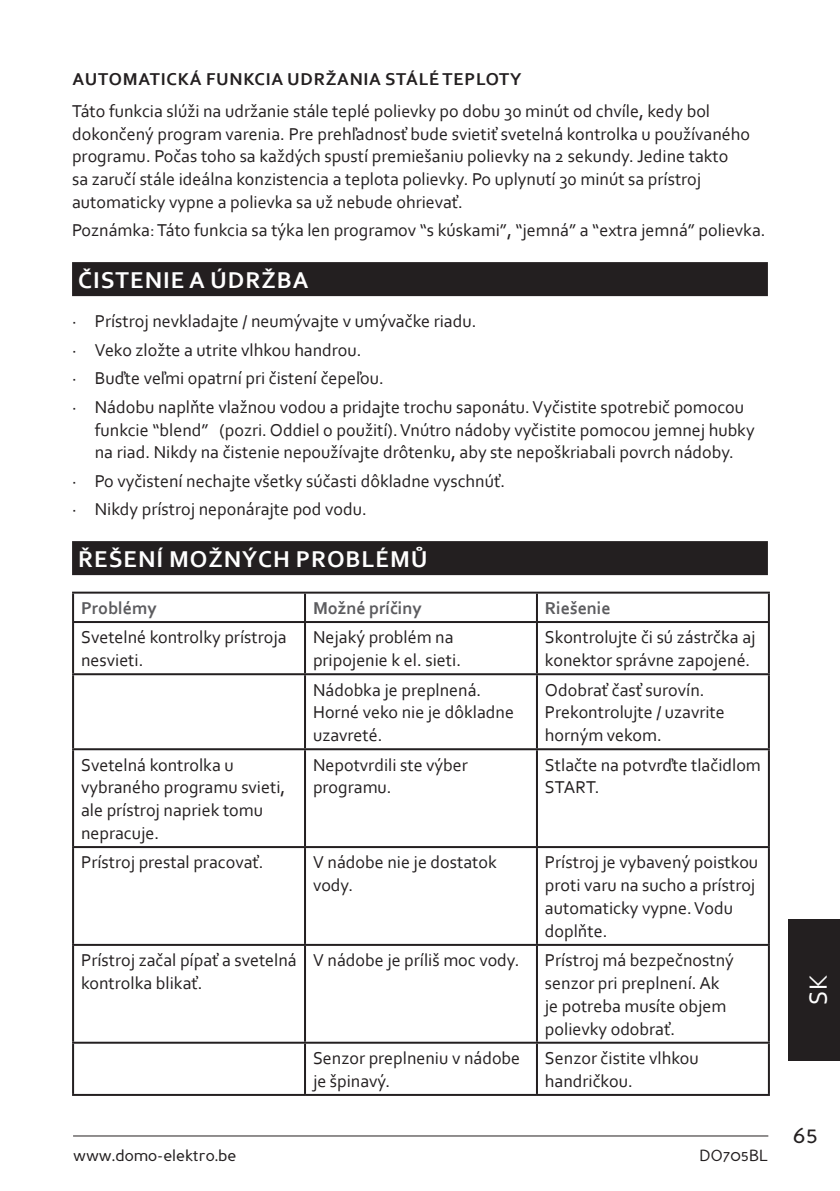
<style>
.page{position:relative;width:840px;height:1191px;background:#fff}
.page>*{position:absolute;margin:0;border:0;box-sizing:border-box;transform-origin:0 0}
.t1{font:26px "Corbel";color:#fff}
.TITEL_NIVEAU_1{font:700 24px "Corbel";letter-spacing:.04em;color:#fff}
.t2{font:24px "Perspective Sans";color:#231f20}
.TEKST{font:18px/22.8px "Corbel";color:#231f20}
.TITEL_NIVEAU_2{font:700 18px "Corbel";letter-spacing:.04em;color:#231f20}
.TITEL_NIVEAU_3{font:700 18px "Corbel";color:#5c5c5f}
.t3{font:16px "Perspective Sans";color:#231f20}
</style>
<div class="page">
<hr style="left:73px;top:1135px;width:694px;height:1px;background:#231f20">
<div style="left:788px;top:918px;width:51px;height:142px;background:#231f20"></div>
<div style="left:72px;top:262px;width:695px;height:34px;background:#231f20"></div>
<div style="left:72px;top:541px;width:695px;height:34px;background:#231f20"></div>
<hr style="left:72px;top:591px;width:233px;height:2px;background:#231f20">
<hr style="left:72px;top:593px;width:2px;height:28px;background:#231f20">
<hr style="left:305px;top:591px;width:231px;height:2px;background:#231f20">
<hr style="left:304px;top:593px;width:2px;height:28px;background:#231f20">
<hr style="left:536px;top:591px;width:233px;height:2px;background:#231f20">
<hr style="left:535px;top:593px;width:2px;height:28px;background:#231f20">
<hr style="left:767px;top:593px;width:2px;height:28px;background:#231f20">
<hr style="left:72px;top:621px;width:233px;height:2px;background:#231f20">
<hr style="left:72px;top:623px;width:2px;height:50px;background:#231f20">
<hr style="left:305px;top:621px;width:231px;height:2px;background:#231f20">
<hr style="left:304px;top:623px;width:2px;height:50px;background:#231f20">
<hr style="left:536px;top:621px;width:233px;height:2px;background:#231f20">
<hr style="left:535px;top:623px;width:2px;height:50px;background:#231f20">
<hr style="left:767px;top:623px;width:2px;height:50px;background:#231f20">
<hr style="left:72px;top:673px;width:233px;height:2px;background:#231f20">
<hr style="left:72px;top:675px;width:2px;height:73px;background:#231f20">
<hr style="left:305px;top:673px;width:231px;height:2px;background:#231f20">
<hr style="left:304px;top:675px;width:2px;height:73px;background:#231f20">
<hr style="left:536px;top:673px;width:233px;height:2px;background:#231f20">
<hr style="left:535px;top:675px;width:2px;height:73px;background:#231f20">
<hr style="left:767px;top:675px;width:2px;height:73px;background:#231f20">
<hr style="left:72px;top:748px;width:233px;height:2px;background:#231f20">
<hr style="left:72px;top:750px;width:2px;height:96px;background:#231f20">
<hr style="left:305px;top:748px;width:231px;height:2px;background:#231f20">
<hr style="left:304px;top:750px;width:2px;height:96px;background:#231f20">
<hr style="left:536px;top:748px;width:233px;height:2px;background:#231f20">
<hr style="left:535px;top:750px;width:2px;height:96px;background:#231f20">
<hr style="left:767px;top:750px;width:2px;height:96px;background:#231f20">
<hr style="left:72px;top:846px;width:233px;height:2px;background:#231f20">
<hr style="left:72px;top:848px;width:2px;height:96px;background:#231f20">
<hr style="left:305px;top:846px;width:231px;height:2px;background:#231f20">
<hr style="left:304px;top:848px;width:2px;height:96px;background:#231f20">
<hr style="left:536px;top:846px;width:233px;height:2px;background:#231f20">
<hr style="left:535px;top:848px;width:2px;height:96px;background:#231f20">
<hr style="left:767px;top:848px;width:2px;height:96px;background:#231f20">
<hr style="left:72px;top:944px;width:233px;height:2px;background:#231f20">
<hr style="left:72px;top:946px;width:2px;height:95px;background:#231f20">
<hr style="left:305px;top:944px;width:231px;height:2px;background:#231f20">
<hr style="left:304px;top:946px;width:2px;height:95px;background:#231f20">
<hr style="left:536px;top:944px;width:233px;height:2px;background:#231f20">
<hr style="left:535px;top:946px;width:2px;height:95px;background:#231f20">
<hr style="left:767px;top:946px;width:2px;height:95px;background:#231f20">
<hr style="left:72px;top:1041px;width:233px;height:2px;background:#231f20">
<hr style="left:72px;top:1043px;width:2px;height:51px;background:#231f20">
<hr style="left:305px;top:1041px;width:231px;height:2px;background:#231f20">
<hr style="left:304px;top:1043px;width:2px;height:51px;background:#231f20">
<hr style="left:536px;top:1041px;width:233px;height:2px;background:#231f20">
<hr style="left:535px;top:1043px;width:2px;height:51px;background:#231f20">
<hr style="left:767px;top:1043px;width:2px;height:51px;background:#231f20">
<hr style="left:72px;top:1094px;width:233px;height:2px;background:#231f20">
<hr style="left:305px;top:1094px;width:231px;height:2px;background:#231f20">
<hr style="left:536px;top:1094px;width:233px;height:2px;background:#231f20">
<p class="TITEL_NIVEAU_2" style="left:72px;top:68px;width:450px">AUTOMATICKÁ FUNKCIA UDRŽANIA STÁLÉ TEPLOTY</p>
<p class="TEKST" style="left:72px;top:99px;width:679px">Táto funkcia slúži na udržanie stále teplé polievky po dobu 30 minút od chvíle, kedy bol dokončený program varenia. Pre prehľadnosť bude svietiť svetelná kontrolka u používaného programu. Počas toho sa každých spustí premiešaniu polievky na 2 sekundy. Jedine takto<br>sa zaručí stále ideálna konzistencia a teplota polievky. Po uplynutí 30 minút sa prístroj automaticky vypne a polievka sa už nebude ohrievať.</p>
<p class="TEKST" style="left:72px;top:219px;width:694px">Poznámka: Táto funkcia sa týka len programov “s kúskami”, “jemná” a “extra jemná” polievka.</p>
<p class="TITEL_NIVEAU_1" style="left:78px;top:265px;width:232px">ČISTENIE A ÚDRŽBA</p>
<p class="TEKST" style="left:72px;top:309px;width:405px">· Prístroj nevkladajte / neumývajte v umývačke riadu.</p>
<p class="TEKST" style="left:72px;top:338px;width:291px">· Veko zložte a utrite vlhkou handrou.</p>
<p class="TEKST" style="left:72px;top:366px;width:313px">· Buďte veľmi opatrní pri čistení čepeľou.</p>
<p class="TEKST" style="left:95px;top:395px;width:661px;text-indent:-23px">· Nádobu naplňte vlažnou vodou a pridajte trochu saponátu. Vyčistite spotrebič pomocou funkcie “blend” (pozri. Oddiel o použití). Vnútro nádoby vyčistite pomocou jemnej hubky na riad. Nikdy na čistenie nepoužívajte drôtenku, aby ste nepoškriabali povrch nádoby.</p>
<p class="TEKST" style="left:72px;top:469px;width:434px">· Po vyčistení nechajte všetky súčasti dôkladne vyschnúť.</p>
<p class="TEKST" style="left:72px;top:497px;width:296px">· Nikdy prístroj neponárajte pod vodu.</p>
<p class="TITEL_NIVEAU_1" style="left:78px;top:544px;width:350px">ŘEŠENÍ MOŽNÝCH PROBLÉMŮ</p>
<p class="TITEL_NIVEAU_3" style="left:81px;top:597px;width:77px">Problémy</p>
<p class="TITEL_NIVEAU_3" style="left:313px;top:597px;width:110px">Možné príčiny</p>
<p class="TITEL_NIVEAU_3" style="left:544px;top:597px;width:67px">Riešenie</p>
<p class="TEKST" style="left:81px;top:625px;width:207px">Svetelné kontrolky prístroja nesvieti.</p>
<p class="TEKST" style="left:313px;top:625px;width:149px">Nejaký problém na pripojenie k el. sieti.</p>
<p class="TEKST" style="left:544px;top:625px;width:212px">Skontrolujte či sú zástrčka aj konektor správne zapojené.</p>
<p class="TEKST" style="left:313px;top:678px;width:202px">Nádobka je preplnená.<br>Horné veko nie je dôkladne uzavreté.</p>
<p class="TEKST" style="left:544px;top:678px;width:181px">Odobrať časť surovín.<br>Prekontrolujte / uzavrite horným vekom.</p>
<p class="TEKST" style="left:81px;top:753px;width:205px">Svetelná kontrolka u vybraného programu svieti, ale prístroj napriek tomu nepracuje.</p>
<p class="TEKST" style="left:313px;top:753px;width:156px">Nepotvrdili ste výber programu.</p>
<p class="TEKST" style="left:544px;top:753px;width:217px">Stlačte na potvrďte tlačidlom<br>START.</p>
<p class="TEKST" style="left:81px;top:850px;width:184px">Prístroj prestal pracovať.</p>
<p class="TEKST" style="left:313px;top:850px;width:185px">V nádobe nie je dostatok vody.</p>
<p class="TEKST" style="left:544px;top:850px;width:215px">Prístroj je vybavený poistkou proti varu na sucho a prístroj automaticky vypne. Vodu doplňte.</p>
<p class="TEKST" style="left:81px;top:948px;width:217px">Prístroj začal pípať a svetelná kontrolka blikať.</p>
<p class="TEKST" style="left:313px;top:948px;width:208px">V nádobe je príliš moc vody.</p>
<p class="TEKST" style="left:544px;top:948px;width:190px">Prístroj má bezpečnostný senzor pri preplnení. Ak je potreba musíte objem polievky odobrať.</p>
<p class="TEKST" style="left:313px;top:1046px;width:208px">Senzor preplneniu v nádobe je špinavý.</p>
<p class="TEKST" style="left:544px;top:1046px;width:155px">Senzor čistite vlhkou handričkou.</p>
<p class="t3" style="left:73px;top:1146px;width:165px">www.domo-elektro.be</p>
<p class="t3" style="left:699px;top:1146px;width:70px">DO705BL</p>
<h1 class="t1" style="left:801px;top:1004px;width:32px;rotate:-90deg">SK</h1>
<h2 class="t2" style="left:792px;top:1120px;width:27px">65</h2>
</div>
